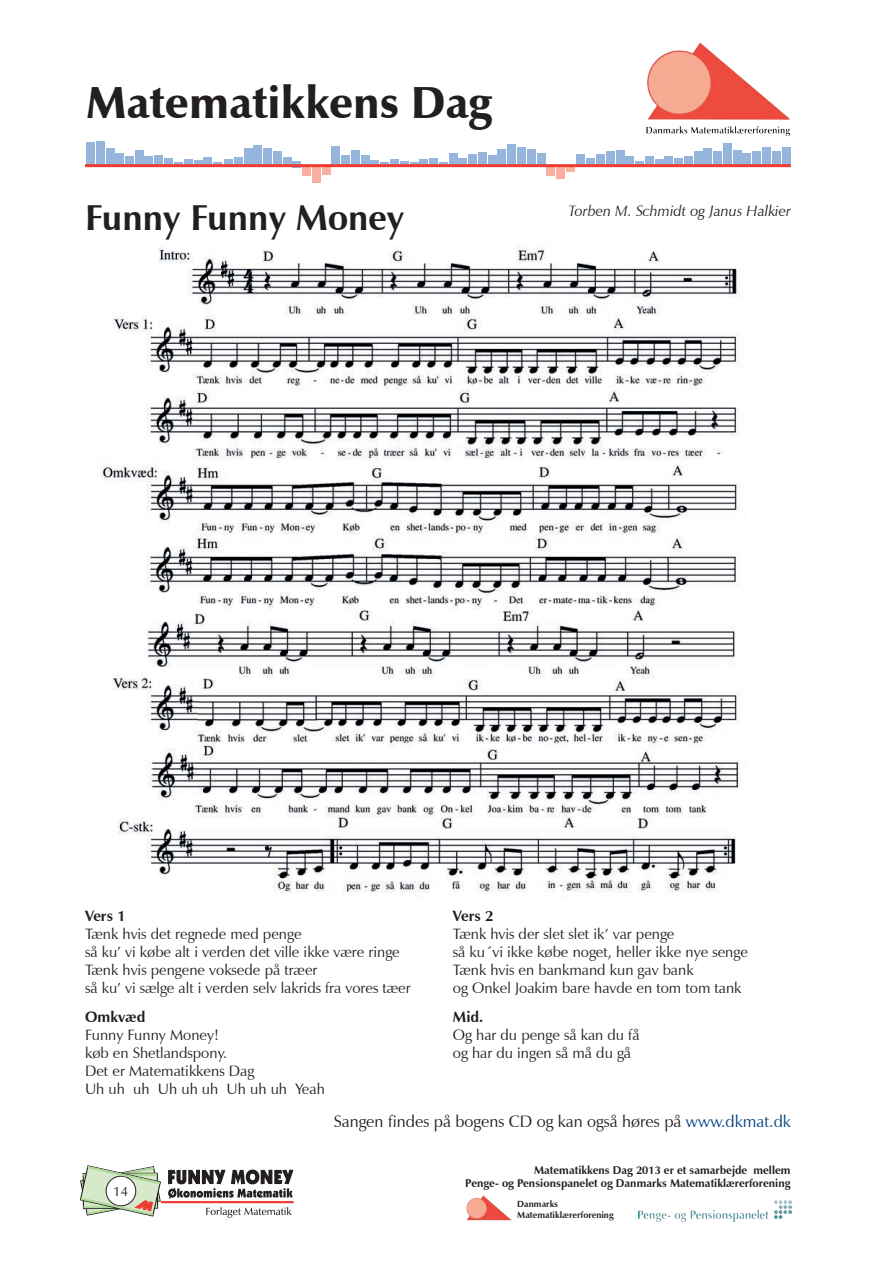
<style>
.page{position:relative;width:893px;height:1263px;background:#fff}
.page>*{position:absolute;margin:0;border:0;box-sizing:border-box;transform-origin:0 0}
.t1{font:900 45px "Zapf Humanist 601 BT";color:#231f20}
.t2{font:700 36px "Zapf Humanist 601 BT";color:#231f20}
.t3{font:16.5px "Zapf Humanist 601 BT";color:#231f20}
.t4{font:15px/18px "Zapf Humanist 601 BT";color:#231f20}
.t5{font:italic 15px "Zapf Humanist 601 BT";color:#231f20}
.t6{font:700 15px "Zapf Humanist 601 BT";color:#231f20}
.t7{font:13.5px "Zapf Humanist 601 BT";color:#231f20}
.t8{font:700 11.25px/13.5px "Zapf Humanist 601 BT";color:#231f20;text-align:right}
.t9{font:700 9px/10.8px "Zapf Humanist 601 BT";color:#231f20}
.s1{color:#004684}
</style>
<div class="page">
<hr style="left:161px;top:1201px;width:133px;height:2px;background:#ee3b32">
<svg style="left:206px;top:1207px;width:86px;height:11px"></svg>
<svg style="left:168px;top:1169px;width:125px;height:30px"></svg>
<svg style="left:79px;top:1165px;width:83px;height:52px"></svg>
<div style="left:312px;top:165px;width:9px;height:18px;background:#f9b0a0"></div>
<div style="left:322px;top:167px;width:8px;height:7px;background:#f9b0a0"></div>
<div style="left:332px;top:147px;width:8px;height:18px;background:#95b5dc"></div>
<div style="left:341px;top:156px;width:9px;height:9px;background:#95b5dc"></div>
<div style="left:351px;top:151px;width:9px;height:14px;background:#95b5dc"></div>
<div style="left:361px;top:156px;width:8px;height:9px;background:#95b5dc"></div>
<div style="left:371px;top:160px;width:8px;height:5px;background:#95b5dc"></div>
<svg style="left:380px;top:162px;width:9px;height:2px"></svg>
<div style="left:390px;top:159px;width:9px;height:6px;background:#95b5dc"></div>
<svg style="left:400px;top:162px;width:8px;height:2px"></svg>
<div style="left:410px;top:162px;width:8px;height:5px;background:#95b5dc"></div>
<div style="left:420px;top:159px;width:8px;height:7px;background:#95b5dc"></div>
<div style="left:429px;top:158px;width:9px;height:9px;background:#95b5dc"></div>
<svg style="left:439px;top:162px;width:8px;height:2px"></svg>
<div style="left:458px;top:158px;width:9px;height:7px;background:#95b5dc"></div>
<div style="left:468px;top:155px;width:9px;height:10px;background:#95b5dc"></div>
<div style="left:478px;top:152px;width:8px;height:13px;background:#95b5dc"></div>
<div style="left:488px;top:155px;width:8px;height:10px;background:#95b5dc"></div>
<div style="left:498px;top:149px;width:8px;height:16px;background:#95b5dc"></div>
<div style="left:507px;top:144px;width:9px;height:21px;background:#95b5dc"></div>
<div style="left:517px;top:147px;width:8px;height:18px;background:#95b5dc"></div>
<div style="left:527px;top:150px;width:8px;height:16px;background:#95b5dc"></div>
<div style="left:537px;top:153px;width:8px;height:12px;background:#95b5dc"></div>
<div style="left:546px;top:166px;width:9px;height:10px;background:#f9b0a0"></div>
<div style="left:556px;top:166px;width:9px;height:13px;background:#f9b0a0"></div>
<svg style="left:566px;top:167px;width:8px;height:5px"></svg>
<div style="left:576px;top:154px;width:8px;height:11px;background:#95b5dc"></div>
<div style="left:586px;top:158px;width:9px;height:7px;background:#95b5dc"></div>
<div style="left:596px;top:154px;width:9px;height:11px;background:#95b5dc"></div>
<div style="left:606px;top:152px;width:9px;height:13px;background:#95b5dc"></div>
<div style="left:87px;top:143px;width:8px;height:22px;background:#95b5dc"></div>
<div style="left:96px;top:141px;width:8px;height:24px;background:#95b5dc"></div>
<div style="left:106px;top:148px;width:8px;height:17px;background:#95b5dc"></div>
<div style="left:116px;top:153px;width:8px;height:12px;background:#95b5dc"></div>
<div style="left:126px;top:156px;width:8px;height:9px;background:#95b5dc"></div>
<div style="left:135px;top:150px;width:8px;height:15px;background:#95b5dc"></div>
<div style="left:145px;top:157px;width:8px;height:8px;background:#95b5dc"></div>
<div style="left:155px;top:155px;width:8px;height:11px;background:#95b5dc"></div>
<div style="left:616px;top:150px;width:8px;height:15px;background:#95b5dc"></div>
<div style="left:626px;top:157px;width:8px;height:8px;background:#95b5dc"></div>
<div style="left:635px;top:161px;width:9px;height:6px;background:#95b5dc"></div>
<div style="left:645px;top:156px;width:8px;height:10px;background:#95b5dc"></div>
<div style="left:655px;top:159px;width:8px;height:7px;background:#95b5dc"></div>
<div style="left:665px;top:156px;width:8px;height:9px;background:#95b5dc"></div>
<div style="left:674px;top:159px;width:9px;height:6px;background:#95b5dc"></div>
<div style="left:684px;top:156px;width:8px;height:8px;background:#95b5dc"></div>
<div style="left:694px;top:151px;width:8px;height:15px;background:#95b5dc"></div>
<div style="left:704px;top:149px;width:8px;height:16px;background:#95b5dc"></div>
<div style="left:714px;top:151px;width:8px;height:14px;background:#95b5dc"></div>
<div style="left:723px;top:143px;width:8px;height:22px;background:#95b5dc"></div>
<div style="left:733px;top:150px;width:8px;height:15px;background:#95b5dc"></div>
<div style="left:743px;top:153px;width:8px;height:12px;background:#95b5dc"></div>
<div style="left:752px;top:151px;width:8px;height:13px;background:#95b5dc"></div>
<div style="left:762px;top:147px;width:8px;height:18px;background:#95b5dc"></div>
<div style="left:772px;top:151px;width:8px;height:14px;background:#95b5dc"></div>
<div style="left:782px;top:147px;width:8px;height:18px;background:#95b5dc"></div>
<div style="left:449px;top:154px;width:8px;height:12px;background:#95b5dc"></div>
<div style="left:165px;top:158px;width:8px;height:8px;background:#95b5dc"></div>
<svg style="left:175px;top:162px;width:8px;height:2px"></svg>
<div style="left:184px;top:159px;width:8px;height:7px;background:#95b5dc"></div>
<div style="left:194px;top:160px;width:8px;height:7px;background:#95b5dc"></div>
<div style="left:204px;top:158px;width:8px;height:8px;background:#95b5dc"></div>
<svg style="left:213px;top:162px;width:9px;height:2px"></svg>
<div style="left:224px;top:159px;width:8px;height:7px;background:#95b5dc"></div>
<div style="left:234px;top:157px;width:8px;height:8px;background:#95b5dc"></div>
<div style="left:244px;top:149px;width:8px;height:16px;background:#95b5dc"></div>
<div style="left:254px;top:146px;width:8px;height:19px;background:#95b5dc"></div>
<div style="left:263px;top:148px;width:9px;height:17px;background:#95b5dc"></div>
<div style="left:273px;top:151px;width:9px;height:14px;background:#95b5dc"></div>
<div style="left:283px;top:157px;width:8px;height:8px;background:#95b5dc"></div>
<div style="left:293px;top:161px;width:8px;height:6px;background:#95b5dc"></div>
<div style="left:302px;top:167px;width:9px;height:9px;background:#f9b0a0"></div>
<hr style="left:85px;top:164px;width:706px;height:3px;background:#ee3b32">
<img style="left:101px;top:246px;width:640px;height:647px">
<img style="left:466px;top:1196px;width:46px;height:25px">
<img style="left:638px;top:1200px;width:153px;height:21px">
<img style="left:646px;top:43px;width:144px;height:93px">
<h1 class="t1" style="left:86px;top:74px;width:407px">Matematikkens Dag</h1>
<h2 class="t2" style="left:85px;top:195px;width:321px">Funny Funny Money</h2>
<p class="t5" style="left:568px;top:201px;width:224px">Torben M. Schmidt og Janus Halkier</p>
<p class="t6" style="left:85px;top:907px;width:42px">Vers 1</p>
<p class="t4" style="left:85px;top:925px;width:327px">Tænk hvis det regnede med penge<br>så ku’ vi købe alt i verden det ville ikke være ringe Tænk hvis pengene voksede på træer<br>så ku’ vi sælge alt i verden selv lakrids fra vores tæer</p>
<p class="t6" style="left:85px;top:1007px;width:62px">Omkvæd</p>
<p class="t4" style="left:85px;top:1026px;width:241px">Funny Funny Money!<br>køb en Shetlandspony.<br>Det er Matematikkens Dag<br>Uh uh uh Uh uh uh Uh uh uh Yeah</p>
<p class="t6" style="left:453px;top:907px;width:42px">Vers 2</p>
<p class="t4" style="left:453px;top:925px;width:297px">Tænk hvis der slet slet ik’ var penge<br>så ku´vi ikke købe noget, heller ikke nye senge Tænk hvis en bankmand kun gav bank<br>og Onkel Joakim bare havde en tom tom tank</p>
<p class="t6" style="left:453px;top:1007px;width:32px">Mid.</p>
<p class="t4" style="left:453px;top:1026px;width:188px">Og har du penge så kan du få og har du ingen så må du gå</p>
<p class="t7" style="left:113px;top:1183px;width:16px">14</p>
<p class="t3" style="left:334px;top:1111px;width:459px">Sangen findes på bogens CD og kan også høres på <span class="s1">www.dkmat.dk</span></p>
<p class="t8" style="left:465px;top:1163px;width:327px">Matematikkens Dag 2013 er et samarbejde mellem<br>Penge- og Pensionspanelet og Danmarks Matematiklærerforening</p>
<p class="t9" style="left:517px;top:1199px;width:98px">Danmarks<br>Matematiklærerforening</p>
</div>
